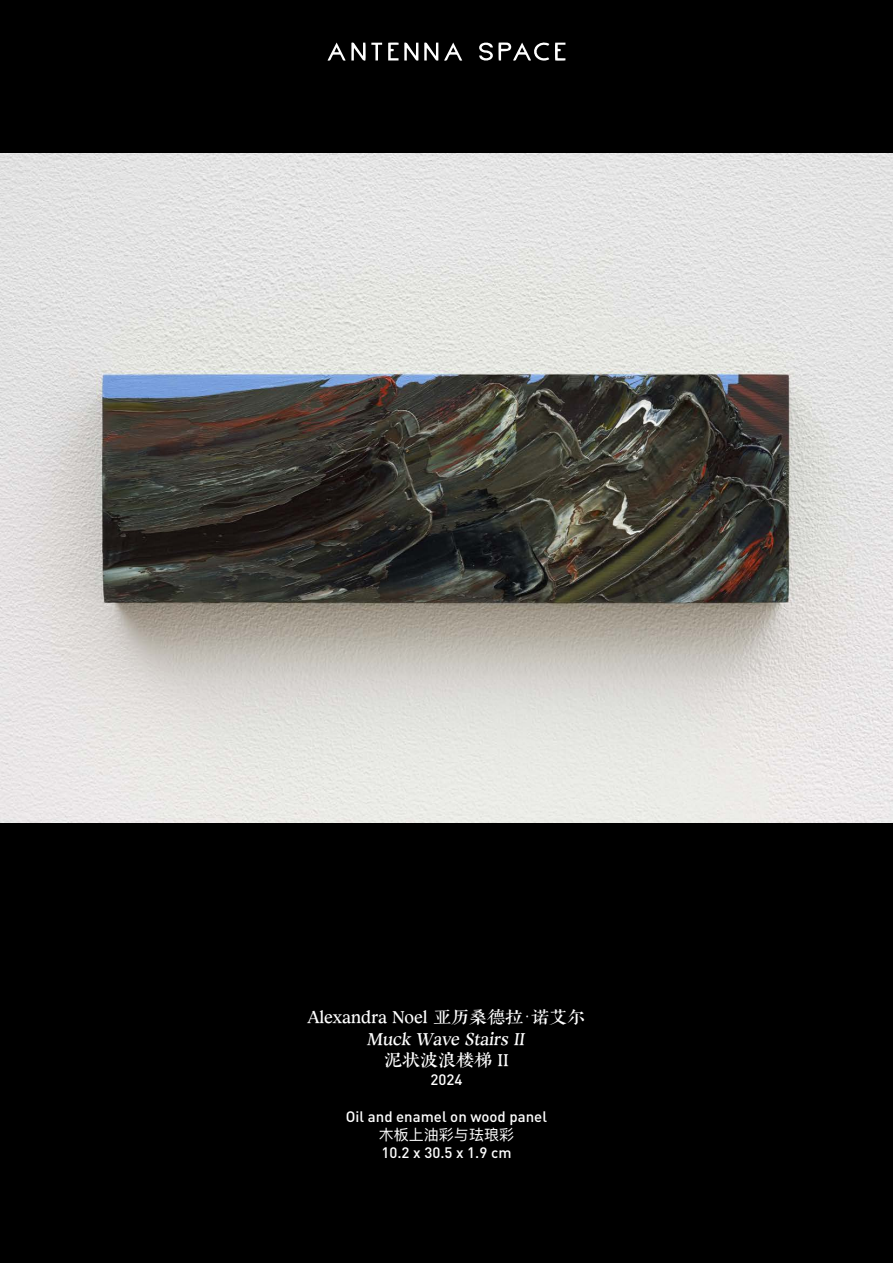
<style>
.page{position:relative;width:893px;height:1263px;background:#000}
.page>*{position:absolute;margin:0;border:0;box-sizing:border-box;transform-origin:0 0}
.t1{font:18px/21.6px "Aa Gu Dian Ke Ben Song";color:#fff;text-align:center}
.t2{font:500 15px "DIN";color:#fff}
.t3{font:15px "Ping Fang SC";color:#fff}
</style>
<div class="page">
<img style="left:0;top:153px;width:893px;height:670px">
<svg style="left:424px;top:42px;width:14px;height:19px"></svg>
<svg style="left:555px;top:43px;width:10px;height:18px"></svg>
<svg style="left:444px;top:43px;width:18px;height:18px"></svg>
<svg style="left:388px;top:42px;width:30px;height:19px"></svg>
<svg style="left:479px;top:42px;width:70px;height:19px"></svg>
<svg style="left:327px;top:42px;width:55px;height:19px"></svg>
<p class="t1" style="left:308px;top:1007px;width:279px">Alexandra Noel 亚历桑德拉·诺艾尔<br>Muck Wave Stairs II<br>泥状波浪楼梯 II</p>
<p class="t2" style="left:430px;top:1070px;width:33px">2024</p>
<p class="t2" style="left:346px;top:1106px;width:203px">Oil and enamel on wood panel</p>
<p class="t3" style="left:379px;top:1125px;width:136px">木板上油彩与珐琅彩</p>
<p class="t2" style="left:381px;top:1142px;width:131px">10.2 x 30.5 x 1.9 cm</p>
</div>
